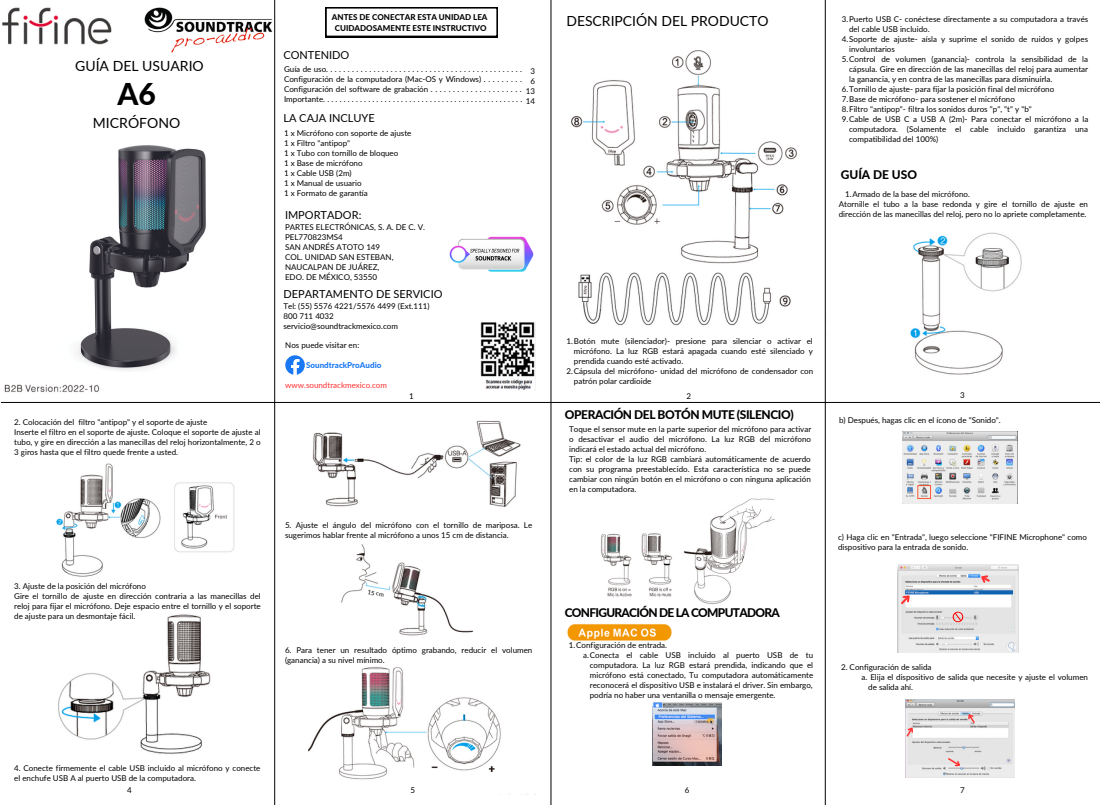
<style>
.page{position:relative;width:1100px;height:805px;background:#fff}
.page>*{position:absolute;margin:0;border:0;box-sizing:border-box;transform-origin:0 0}
.t1{font:800 30px "Lato";color:#000}
.t2{font:14px "Lato";color:#000}
.t3{font:13.9px "Lato";color:#000}
.t4{font:800 11.9px "Lato";letter-spacing:-.035em;color:#000}
.t5{font:800 11.9px "Lato";letter-spacing:-.06em;color:#000}
.t6{font:800 11.9px "Lato";color:#000}
.t7{font:11px "Lato";color:#000}
.t8{font:8px/10px "Lato";color:#000}
.t9{font:800 8px/10.7px "Lato";color:#000;text-align:center}
.t10{font:8px "Lato";color:#ff3131}
.t11{font:800 8px "Lato";color:#1877f2}
.t12{font:6px "Lato";color:#000}
</style>
<div class="page">
<img style="left:551px;top:40px;width:274px;height:297px">
<img style="left:910px;top:232px;width:112px;height:143px">
<img style="left:56px;top:463px;width:179px;height:114px">
<img style="left:58px;top:614px;width:153px;height:140px">
<img style="left:312px;top:420px;width:209px;height:87px">
<img style="left:77px;top:145px;width:129px;height:225px">
<img style="left:4px;top:384px;width:96px;height:9px">
<img style="left:275px;top:662px;width:226px;height:132px">
<img style="left:601px;top:498px;width:174px;height:106px">
<img style="left:567px;top:624px;width:105px;height:17px">
<img style="left:652px;top:702px;width:69px;height:64px">
<img style="left:902px;top:432px;width:116px;height:72px">
<img style="left:897px;top:564px;width:121px;height:89px">
<img style="left:915px;top:591px;width:97px;height:3px">
<svg style="left:952px;top:611px;width:11px;height:11px"></svg>
<svg style="left:976px;top:570px;width:16px;height:16px"></svg>
<svg style="left:898px;top:590px;width:17px;height:16px"></svg>
<svg style="left:285px;top:355px;width:20px;height:20px"></svg>
<img style="left:480px;top:322px;width:55px;height:68px">
<hr style="left:1px;top:402px;width:1099px;height:1px;background:#000">
<hr style="left:274px;top:0;width:1px;height:805px;background:#000">
<hr style="left:550px;top:0;width:1px;height:805px;background:#000">
<hr style="left:825px;top:0;width:1px;height:805px;background:#000">
<img style="left:341px;top:544px;width:133px;height:92px">
<svg style="left:365px;top:587px;width:20px;height:10px"></svg>
<svg style="left:325px;top:7px;width:173px;height:30px"></svg>
<img style="left:2px;top:7px;width:110px;height:38px">
<img style="left:144px;top:7px;width:129px;height:46px">
<img style="left:449px;top:236px;width:85px;height:36px">
<img style="left:905px;top:699px;width:109px;height:79px">
<div style="left:913px;top:728px;width:42px;height:9px;background:#fff"></div>
<svg style="left:905px;top:724px;width:11px;height:14px"></svg>
<svg style="left:946px;top:756px;width:17px;height:14px"></svg>
<svg style="left:964px;top:710px;width:12px;height:15px"></svg>
<h2 class="t2" style="left:75px;top:57px;width:130px">GUÍA DEL USUARIO</h2>
<h1 class="t1" style="left:117px;top:76px;width:40px">A6</h1>
<h2 class="t2" style="left:93px;top:114px;width:89px">MICRÓFONO</h2>
<p class="t8" style="left:14px;top:416px;width:248px">2. Colocación del filtro "antipop" y el soporte de ajuste<br>Inserte el filtro en el soporte de ajuste. Coloque el soporte de ajuste al tubo, y gire en dirección a las manecillas del reloj horizontalmente, 2 o 3 giros hasta que el filtro quede frente a usted.</p>
<p class="t8" style="left:14px;top:581px;width:248px">3. Ajuste de la posición del micrófono<br>Gire el tornillo de ajuste en dirección contraria a las manecillas del reloj para fijar el micrófono. Deje espacio entre el tornillo y el soporte de ajuste para un desmontaje fácil.</p>
<p class="t9" style="left:332px;top:12px;width:157px">ANTES DE CONECTAR ESTA UNIDAD LEA<br>CUIDADOSAMENTE ESTE INSTRUCTIVO</p>
<h3 class="t7" style="left:283px;top:48px;width:68px">CONTENIDO</h3>
<p class="t8" style="left:284px;top:64px;width:240px;text-align:justify">Guíadeuso..............................................<br>Configuración de la computadora (Mac-OS y Windows) . . . . . . . . .<br>Configuración del software de grabación . . . . . . . . . . . . . . . . . . . . .<br>Importante.................................................</p>
<h3 class="t7" style="left:283px;top:111px;width:93px">LA CAJA INCLUYE</h3>
<p class="t8" style="left:284px;top:128px;width:129px">1 x Micrófono con soporte de ajuste<br>1 x Filtro "antipop"<br>1 x Tubo con tornillo de bloqueo<br>1 x Base de micrófono<br>1 x Cable USB (2m)<br>1 x Manual de usuario<br>1 x Formato de garantía</p>
<p class="t8" style="left:526px;top:66px;width:11px;text-align:center">3<br>6<br>13<br>14</p>
<h3 class="t7" style="left:285px;top:208px;width:78px">IMPORTADOR:</h3>
<p class="t8" style="left:285px;top:222px;width:142px">PARTES ELECTRÓNICAS, S. A. DE C. V.<br>PEL770823MS4<br>SAN ANDRÉS ATOTO 149<br>COL. UNIDAD SAN ESTEBAN,<br>NAUCALPAN DE JUÁREZ,<br>EDO. DE MÉXICO, 53550</p>
<h3 class="t7" style="left:283px;top:287px;width:161px">DEPARTAMENTO DE SERVICIO</h3>
<p class="t8" style="left:283px;top:301px;width:148px">Tel: (55) 5576 4221/5576 4499 (Ext.111)<br>800 711 4032 servicio@soundtrackmexico.com</p>
<p class="t8" style="left:285px;top:340px;width:76px">Nos puede visitar en:</p>
<p class="t11" style="left:306px;top:360px;width:77px">SoundtrackProAudio</p>
<p class="t10" style="left:285px;top:380px;width:103px">www.soundtrackmexico.com</p>
<h3 class="t3" style="left:566px;top:12px;width:204px">DESCRIPCIÓN DEL PRODUCTO</h3>
<p class="t8" style="left:841px;top:14px;width:248px">3.Puerto USB C- conéctese directamente a su computadora a través</p>
<p class="t8" style="left:849px;top:24px;width:82px">del cable USB incluido.</p>
<p class="t8" style="left:841px;top:34px;width:248px">4.Soporte de ajuste- aísla y suprime el sonido de ruidos y golpes</p>
<p class="t8" style="left:849px;top:44px;width:47px">involuntarios</p>
<p class="t8" style="left:841px;top:54px;width:248px">5.Control de volumen (ganancia)- controla la sensibilidad de la</p>
<p class="t8" style="left:849px;top:64px;width:240px">cápsula. Gire en dirección de las manecillas del reloj para aumentar</p>
<p class="t8" style="left:849px;top:74px;width:205px">la ganancia, y en contra de las manecillas para disminuirla.</p>
<p class="t8" style="left:841px;top:84px;width:214px">6.Tornillo de ajuste- para fijar la posición final del micrófono</p>
<p class="t8" style="left:841px;top:94px;width:175px">7.Base de micrófono- para sostener el micrófono</p>
<p class="t8" style="left:841px;top:104px;width:192px">8.Filtro "antipop"- filtra los sonidos duros "p", "t" y "b"</p>
<p class="t8" style="left:841px;top:114px;width:248px">9.Cable de USB C a USB A (2m)- Para conectar el micrófono a la</p>
<p class="t8" style="left:849px;top:124px;width:240px">computadora. (Solamente el cable incluido garantiza una</p>
<p class="t8" style="left:849px;top:134px;width:91px">compatibilidad del 100%)</p>
<h3 class="t6" style="left:840px;top:167px;width:78px">GUÍA DE USO</h3>
<p class="t8" style="left:838px;top:189px;width:251px;text-indent:6px">1.Armado de la base del micrófono.<br>Atornille el tubo a la base redonda y gire el tornillo de ajuste en dirección de las manecillas del reloj, pero no lo apriete completamente.</p>
<p class="t8" style="left:566px;top:336px;width:248px">1.Botón mute (silenciador)- presione para silenciar o activar el</p>
<p class="t8" style="left:574px;top:346px;width:241px">micrófono. La luz RGB estará apagada cuando esté silenciado y</p>
<p class="t8" style="left:574px;top:356px;width:111px">prendida cuando esté activado.</p>
<p class="t8" style="left:566px;top:366px;width:248px">2.Cápsula del micrófono- unidad del micrófono de condensador con</p>
<p class="t8" style="left:574px;top:376px;width:79px">patrón polar cardioide</p>
<p class="t8" style="left:409px;top:390px;width:6px">1</p>
<p class="t8" style="left:686px;top:390px;width:6px">2</p>
<p class="t8" style="left:960px;top:389px;width:6px">3</p>
<p class="t8" style="left:285px;top:520px;width:249px">5. Ajuste el ángulo del micrófono con el tornillo de mariposa. Le sugerimos hablar frente al micrófono a unos 15 cm de distancia.</p>
<p class="t12" style="left:368px;top:588px;width:18px;rotate:9deg">15 cm</p>
<p class="t8" style="left:285px;top:644px;width:249px">6. Para tener un resultado óptimo grabando, reducir el volumen (ganancia) a su nivel mínimo.</p>
<h3 class="t4" style="left:565px;top:408px;width:230px">OPERACIÓN DEL BOTÓN MUTE (SILENCIO)</h3>
<p class="t8" style="left:569px;top:424px;width:243px">Toque el sensor mute en la parte superior del micrófono para activar o desactivar el audio del micrófono. La luz RGB del micrófono indicará el estado actual del micrófono.<br>Tip: el color de la luz RGB cambiará automáticamente de acuerdo con su programa preestablecido. Esta característica no se puede cambiar con ningún botón en el micrófono o con ninguna aplicación en la computadora.</p>
<h3 class="t5" style="left:564px;top:605px;width:217px">CONFIGURACIÓN DE LA COMPUTADORA</h3>
<p class="t8" style="left:569px;top:640px;width:100px">1.Configuración de entrada.</p>
<p class="t8" style="left:583px;top:650px;width:231px">a.Conecta el cable USB incluido al puerto USB de tu</p>
<p class="t8" style="left:590px;top:660px;width:225px">computadora. La luz RGB estará prendida, indicando que el</p>
<p class="t8" style="left:590px;top:670px;width:225px">micrófono está conectado, Tu computadora automáticamente</p>
<p class="t8" style="left:590px;top:680px;width:224px">reconocerá el dispositivo USB e instalará el driver. Sin embargo,</p>
<p class="t8" style="left:590px;top:690px;width:187px">podría no haber una ventanilla o mensaje emergente.</p>
<p class="t8" style="left:839px;top:415px;width:163px">b) Después, hagas clic en el ícono de "Sonido".</p>
<p class="t8" style="left:838px;top:532px;width:250px">c) Haga clic en "Entrada", luego seleccione "FIFINE Microphone" como dispositivo para la entrada de sonido.</p>
<p class="t8" style="left:841px;top:662px;width:92px">2. Configuración de salida</p>
<p class="t8" style="left:868px;top:672px;width:221px;text-indent:-7px">a. Elija el dispositivo de salida que necesite y ajuste el volumen de salida ahí.</p>
<p class="t8" style="left:14px;top:763px;width:248px">4. Conecte firmemente el cable USB incluido al micrófono y conecte el enchufe USB A al puerto USB de la computadora.</p>
<p class="t8" style="left:127px;top:785px;width:6px">4</p>
<p class="t8" style="left:410px;top:785px;width:6px">5</p>
<p class="t8" style="left:684px;top:785px;width:6px">6</p>
<p class="t8" style="left:960px;top:785px;width:6px">7</p>
</div>
